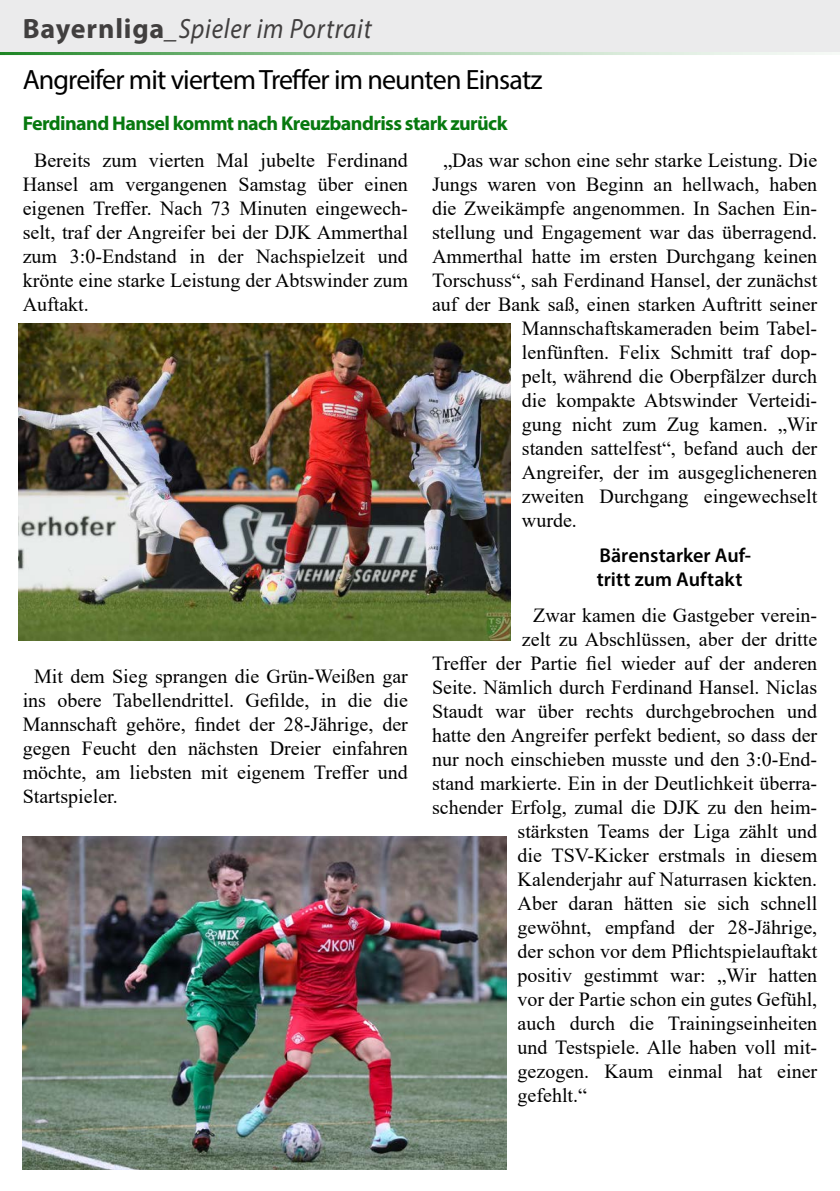
<style>
.page{position:relative;width:840px;height:1191px;background:#fff}
.page>*{position:absolute;margin:0;border:0;box-sizing:border-box;transform-origin:0 0}
.t1{font:28px "Myriad Pro";letter-spacing:-.03em;color:#000}
.t2{font:italic 28px "Myriad Pro";letter-spacing:.03em;color:#413f3f;scale:.9 1}
.t3{font:20px/24px "Times New Roman";color:#000;text-align:justify}
.t4{font:700 20px "Myriad Pro";letter-spacing:-.03em;color:#07790f}
.t5{font:600 20px/24px "Myriad Pro";color:#000}
.s1{font-weight:700;font-style:normal}
</style>
<div class="page">
<svg style="left:0;top:51px;width:839px;height:4px;background:#b3d3b5"></svg>
<div style="left:0;top:0;width:839px;height:51px;background:#ebebec"></div>
<img style="left:23px;top:836px;width:483px;height:333px">
<img style="left:18px;top:323px;width:492px;height:317px">
<h1 class="t2" style="left:23px;top:11px;width:389px"><span class="s1">Bayernliga</span>_Spieler im Portrait</h1>
<h1 class="t1" style="left:23px;top:62px;width:521px">Angreifer mit viertem Treffer im neunten Einsatz</h1>
<p class="t4" style="left:23px;top:110px;width:486px">Ferdinand Hansel kommt nach Kreuzbandriss stark zurück</p>
<p class="t3" style="left:23px;top:148px;width:386px;text-indent:11px">Bereits zum vierten Mal jubelte Ferdinand Hansel am vergangenen Samstag über einen eigenen Treffer. Nach 73 Minuten eingewech&shy;selt, traf der Angreifer bei der DJK Ammerthal zum 3:0-Endstand in der Nachspielzeit und krönte eine starke Leistung der Abtswinder zum Auftakt.</p>
<p class="t3" style="left:23px;top:663px;width:386px;text-indent:11px">Mit dem Sieg sprangen die Grün-Weißen gar ins obere Tabellendrittel. Gefilde, in die die Mannschaft gehöre, findet der 28-Jährige, der gegen Feucht den nächsten Dreier einfahren möchte, am liebsten mit eigenem Treffer und Startspieler.</p>
<p class="t3" style="left:443px;top:148px;width:375px">„Das war schon eine sehr starke Leistung. Die</p>
<p class="t3" style="left:432px;top:172px;width:386px">Jungs waren von Beginn an hellwach, haben</p>
<p class="t3" style="left:432px;top:196px;width:386px">die Zweikämpfe angenommen. In Sachen Ein-</p>
<p class="t3" style="left:432px;top:220px;width:386px">stellung und Engagement war das überragend.</p>
<p class="t3" style="left:432px;top:244px;width:386px">Ammerthal hatte im ersten Durchgang keinen</p>
<p class="t3" style="left:432px;top:268px;width:386px">Torschuss“, sah Ferdinand Hansel, der zunächst</p>
<p class="t3" style="left:432px;top:292px;width:386px">auf der Bank saß, einen starken Auftritt seiner</p>
<p class="t3" style="left:521px;top:316px;width:297px">Mannschaftskameraden beim Tabel-</p>
<p class="t3" style="left:521px;top:340px;width:297px">lenfünften. Felix Schmitt traf dop-</p>
<p class="t3" style="left:521px;top:364px;width:297px">pelt, während die Oberpfälzer durch</p>
<p class="t3" style="left:521px;top:388px;width:297px">die kompakte Abtswinder Verteidi-</p>
<p class="t3" style="left:521px;top:412px;width:297px">gung nicht zum Zug kamen. „Wir</p>
<p class="t3" style="left:521px;top:436px;width:297px">standen sattelfest“, befand auch der</p>
<p class="t3" style="left:521px;top:460px;width:297px">Angreifer, der im ausgeglicheneren</p>
<p class="t3" style="left:521px;top:484px;width:297px">zweiten Durchgang eingewechselt</p>
<p class="t3" style="left:521px;top:508px;width:56px">wurde.</p>
<p class="t5" style="left:596px;top:543px;width:156px">Bärenstarker Auf&shy;tritt zum Auftakt</p>
<p class="t3" style="left:533px;top:602px;width:285px">Zwar kamen die Gastgeber verein-</p>
<p class="t3" style="left:521px;top:626px;width:297px">zelt zu Abschlüssen, aber der dritte</p>
<p class="t3" style="left:432px;top:650px;width:386px">Treffer der Partie fiel wieder auf der anderen</p>
<p class="t3" style="left:432px;top:674px;width:386px">Seite. Nämlich durch Ferdinand Hansel. Niclas</p>
<p class="t3" style="left:432px;top:698px;width:386px">Staudt war über rechts durchgebrochen und</p>
<p class="t3" style="left:432px;top:722px;width:386px">hatte den Angreifer perfekt bedient, so dass der</p>
<p class="t3" style="left:432px;top:746px;width:386px">nur noch einschieben musste und den 3:0-End-</p>
<p class="t3" style="left:432px;top:770px;width:386px">stand markierte. Ein in der Deutlichkeit überra-</p>
<p class="t3" style="left:432px;top:794px;width:386px">schender Erfolg, zumal die DJK zu den heim-</p>
<p class="t3" style="left:517px;top:818px;width:301px">stärksten Teams der Liga zählt und</p>
<p class="t3" style="left:517px;top:842px;width:301px">die TSV-Kicker erstmals in diesem</p>
<p class="t3" style="left:517px;top:866px;width:301px">Kalenderjahr auf Naturrasen kickten.</p>
<p class="t3" style="left:517px;top:890px;width:301px">Aber daran hätten sie sich schnell</p>
<p class="t3" style="left:517px;top:914px;width:301px">gewöhnt, empfand der 28-Jährige,</p>
<p class="t3" style="left:517px;top:938px;width:301px">der schon vor dem Pflichtspielauftakt</p>
<p class="t3" style="left:517px;top:962px;width:301px">positiv gestimmt war: „Wir hatten</p>
<p class="t3" style="left:517px;top:986px;width:301px">vor der Partie schon ein gutes Gefühl,</p>
<p class="t3" style="left:517px;top:1010px;width:301px">auch durch die Trainingseinheiten</p>
<p class="t3" style="left:517px;top:1034px;width:301px">und Testspiele. Alle haben voll mit-</p>
<p class="t3" style="left:517px;top:1058px;width:301px">gezogen. Kaum einmal hat einer</p>
<p class="t3" style="left:517px;top:1082px;width:71px">gefehlt.“</p>
</div>
